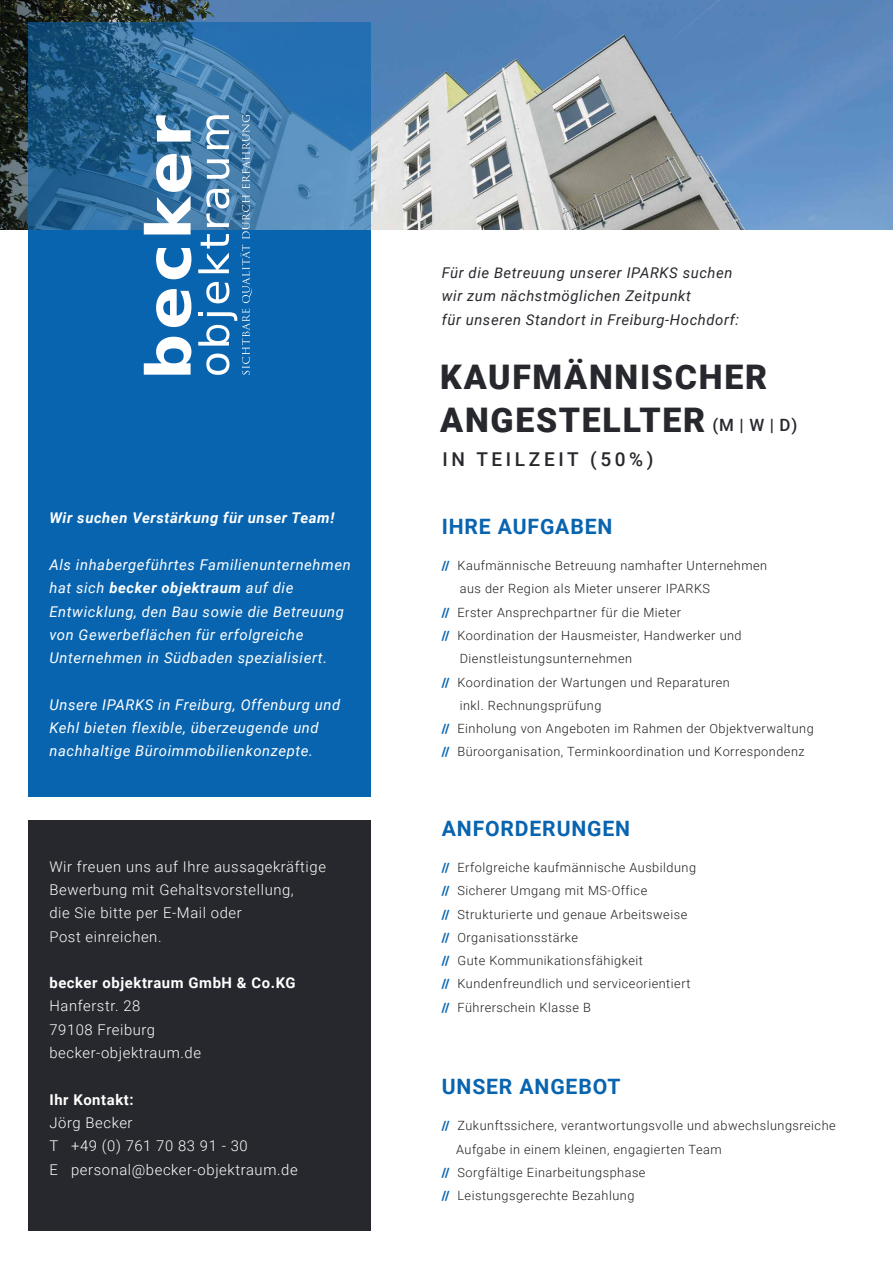
<style>
.page{position:relative;width:893px;height:1263px;background:#fff}
.page>*{position:absolute;margin:0;border:0;box-sizing:border-box;transform-origin:0 0}
.t1{font:900 33.9px/42.3px "Roboto";letter-spacing:.05em;color:#27282d}
.t2{font:700 21.15px "Roboto";letter-spacing:.04em;color:#0864af}
.t3{font:500 19.05px "Roboto";letter-spacing:.19em;color:#27282d}
.t4{font:italic 14.85px/23.2px "Roboto";letter-spacing:.04em;color:#fff}
.t5{font:300 14.85px/23.2px "Roboto";letter-spacing:.04em;color:#fff}
.t6{font:italic 14.85px/23.2px "Roboto";letter-spacing:.04em;color:#27282d}
.t7{font:700 14.85px "Roboto";letter-spacing:.04em;color:#fff}
.t8{font:italic 700 14.85px "Roboto";letter-spacing:.04em;color:#fff}
.t9{font:300 12.75px/23.2px "Roboto";letter-spacing:.04em;color:#1d1d1b}
.s1{font-weight:700}
.s2{font-weight:500;font-size:16.95px}
.s3{font-weight:900;color:#0864af}
</style>
<div class="page">
<div style="left:28px;top:22px;width:343px;height:775px;background:#0864af"></div>
<img style="left:0;top:0;width:893px;height:230px">
<div style="left:28px;top:820px;width:343px;height:411px;background:#27282d"></div>
<svg style="left:28px;top:22px;width:343px;height:208px"></svg>
<svg style="left:144px;top:337px;width:47px;height:38px"></svg>
<svg style="left:156px;top:289px;width:35px;height:38px"></svg>
<svg style="left:156px;top:248px;width:35px;height:31px"></svg>
<svg style="left:144px;top:154px;width:47px;height:80px"></svg>
<svg style="left:156px;top:115px;width:35px;height:27px"></svg>
<svg style="left:241px;top:245px;width:11px;height:58px"></svg>
<svg style="left:242px;top:195px;width:8px;height:44px"></svg>
<svg style="left:242px;top:114px;width:8px;height:75px"></svg>
<svg style="left:198px;top:309px;width:52px;height:66px"></svg>
<svg style="left:207px;top:159px;width:22px;height:20px"></svg>
<svg style="left:206px;top:115px;width:23px;height:34px"></svg>
<svg style="left:198px;top:234px;width:31px;height:39px"></svg>
<svg style="left:206px;top:282px;width:23px;height:21px"></svg>
<svg style="left:206px;top:189px;width:23px;height:38px"></svg>
<p class="t8" style="left:49px;top:508px;width:286px">Wir suchen Verstärkung für unser Team!</p>
<p class="t4" style="left:49px;top:552px;width:303px">Als inhabergeführtes Familienunternehmen hat sich <span class="s1">becker objektraum</span> auf die Entwicklung, den Bau sowie die Betreuung von Gewerbeflächen für erfolgreiche Unternehmen in Südbaden spezialisiert.</p>
<p class="t4" style="left:49px;top:692px;width:292px">Unsere IPARKS in Freiburg, Offenburg und<br>Kehl bieten flexible, überzeugende und nachhaltige Büroimmobilienkonzepte.</p>
<p class="t5" style="left:49px;top:854px;width:278px">Wir freuen uns auf Ihre aussagekräftige<br>Bewerbung mit Gehaltsvorstellung,<br>die Sie bitte per E-Mail oder<br>Post einreichen.</p>
<p class="t7" style="left:49px;top:972px;width:248px">becker objektraum GmbH &amp; Co.KG</p>
<p class="t5" style="left:49px;top:994px;width:153px">Hanferstr. 28<br>79108 Freiburg becker-objektraum.de</p>
<p class="t7" style="left:49px;top:1089px;width:86px">Ihr Kontakt:</p>
<p class="t5" style="left:49px;top:1110px;width:250px">Jörg Becker<br>T +49 (0) 761 70 83 91 - 30<br>E personal@becker-objektraum.de</p>
<p class="t6" style="left:442px;top:261px;width:299px">Für die Betreuung unserer IPARKS suchen wir zum nächstmöglichen Zeitpunkt<br>für unseren Standort in Freiburg-Hochdorf:</p>
<h1 class="t1" style="left:440px;top:355px;width:359px">KAUFMÄNNISCHER<br>ANGESTELLTER <span class="s2">(M | W | D)</span></h1>
<h3 class="t3" style="left:442px;top:446px;width:213px">IN TEILZEIT (50%)</h3>
<h2 class="t2" style="left:442px;top:511px;width:172px">IHRE AUFGABEN</h2>
<p class="t9" style="left:442px;top:553px;width:327px"><span class="s3">//</span> Kaufmännische Betreuung namhafter Unternehmen</p>
<p class="t9" style="left:460px;top:577px;width:252px">aus der Region als Mieter unserer IPARKS</p>
<p class="t9" style="left:442px;top:600px;width:241px"><span class="s3">//</span> Erster Ansprechpartner für die Mieter</p>
<p class="t9" style="left:442px;top:623px;width:301px"><span class="s3">//</span> Koordination der Hausmeister, Handwerker und</p>
<p class="t9" style="left:460px;top:646px;width:174px">Dienstleistungsunternehmen</p>
<p class="t9" style="left:442px;top:670px;width:290px"><span class="s3">//</span> Koordination der Wartungen und Reparaturen</p>
<p class="t9" style="left:460px;top:693px;width:143px">inkl. Rechnungsprüfung</p>
<p class="t9" style="left:442px;top:716px;width:373px"><span class="s3">//</span> Einholung von Angeboten im Rahmen der Objektverwaltung</p>
<p class="t9" style="left:442px;top:740px;width:364px"><span class="s3">//</span> Büroorganisation, Terminkoordination und Korrespondenz</p>
<h2 class="t2" style="left:442px;top:813px;width:190px">ANFORDERUNGEN</h2>
<p class="t9" style="left:442px;top:855px;width:256px"><span class="s3">//</span> Erfolgreiche kaufmännische Ausbildung <span class="s3">//</span> Sicherer Umgang mit MS-Office<br><span class="s3">//</span> Strukturierte und genaue Arbeitsweise <span class="s3">//</span> Organisationsstärke<br><span class="s3">//</span> Gute Kommunikationsfähigkeit<br><span class="s3">//</span> Kundenfreundlich und serviceorientiert <span class="s3">//</span> Führerschein Klasse B</p>
<h2 class="t2" style="left:442px;top:1071px;width:180px">UNSER ANGEBOT</h2>
<p class="t9" style="left:442px;top:1113px;width:395px"><span class="s3">//</span> Zukunftssichere, verantwortungsvolle und abwechslungsreiche</p>
<p class="t9" style="left:456px;top:1137px;width:267px">Aufgabe in einem kleinen, engagierten Team</p>
<p class="t9" style="left:442px;top:1160px;width:205px"><span class="s3">//</span> Sorgfältige Einarbeitungsphase</p>
<p class="t9" style="left:442px;top:1183px;width:194px"><span class="s3">//</span> Leistungsgerechte Bezahlung</p>
</div>
